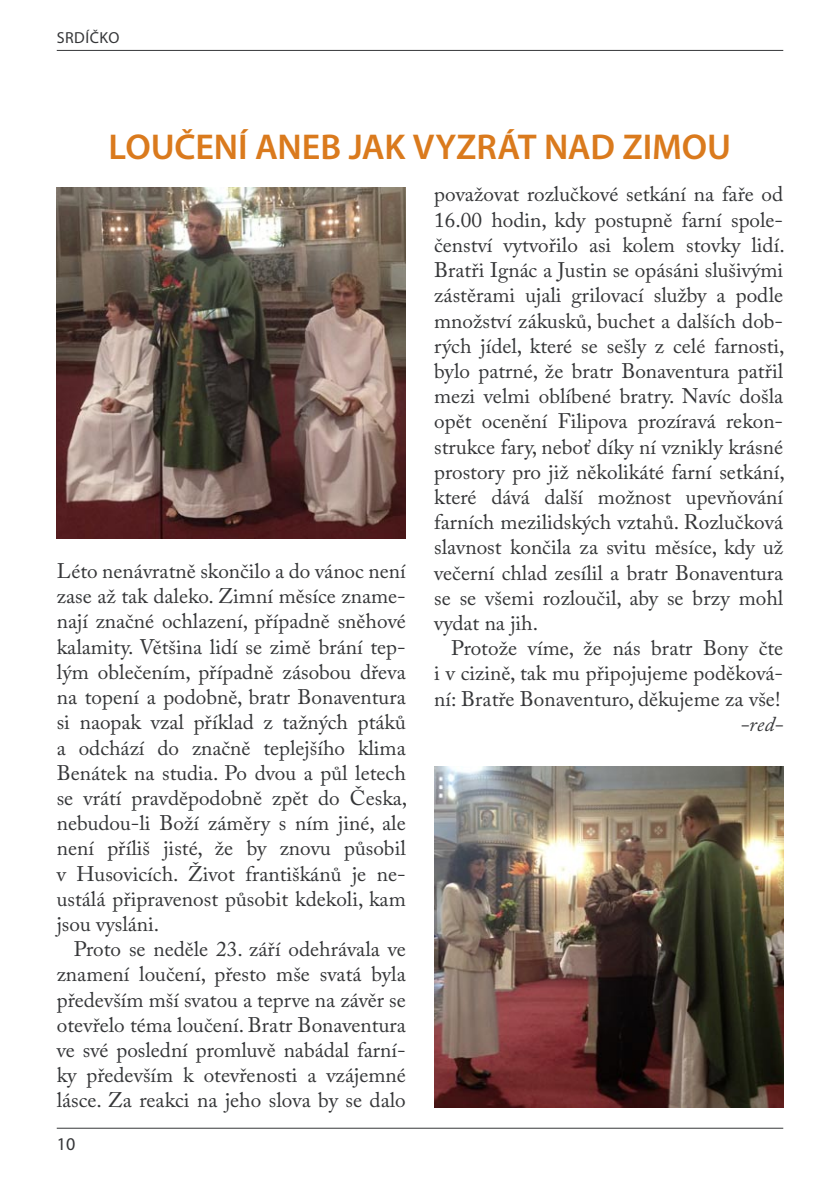
<style>
.page{position:relative;width:840px;height:1191px;background:#fff}
.page>*{position:absolute;margin:0;border:0;box-sizing:border-box;transform-origin:0 0}
.nadpis{font:600 36px "Myriad Pro";letter-spacing:-.005em;color:#da7a1d}
.Text-sr{font:21px/25.2px "Adobe Caslon Pro";color:#353638;text-align:justify}
.první{font:21px/25.2px "Adobe Caslon Pro";color:#353638;text-align:justify}
.první-2{font:italic 21px "Adobe Caslon Pro";color:#353638}
.t1{font:18px "Myriad Pro";color:#353638}
.t2{font:16px "Myriad Pro";letter-spacing:.03em;color:#353638}
</style>
<div class="page">
<hr style="left:57px;top:1127px;width:725px;height:1px;background:#353638">
<hr style="left:57px;top:50px;width:725px;height:1px;background:#353638">
<img style="left:434px;top:766px;width:348px;height:341px">
<img style="left:57px;top:188px;width:348px;height:350px">
<p class="t2" style="left:57px;top:29px;width:64px">SRDÍČKO</p>
<p class="nadpis" style="left:109px;top:124px;width:623px">LOUČENÍ ANEB JAK VYZRÁT NAD ZIMOU</p>
<p class="první" style="left:57px;top:558px;width:352px">Léto nenávratně skončilo a do vánoc není zase až tak daleko. Zimní měsíce zname&shy;nají značné ochlazení, případně sněhové kalamity. Většina lidí se zimě brání tep&shy;lým oblečením, případně zásobou dřeva na topení a podobně, bratr Bonaventura si naopak vzal příklad z tažných ptáků a odchází do značně teplejšího klima Benátek na studia. Po dvou a půl letech se vrátí pravděpodobně zpět do Česka, nebudou-li Boží záměry s ním jiné, ale není příliš jisté, že by znovu působil v Husovicích. Život františkánů je ne&shy;ustálá připravenost působit kdekoli, kam jsou vysláni.</p>
<p class="Text-sr" style="left:57px;top:936px;width:350px;text-indent:17px">Proto se neděle 23. září odehrávala ve znamení loučení, přesto mše svatá byla především mší svatou a teprve na závěr se otevřelo téma loučení. Bratr Bonaventura ve své poslední promluvě nabádal farní&shy;ky především k otevřenosti a vzájemné lásce. Za reakci na jeho slova by se dalo</p>
<p class="t1" style="left:57px;top:1133px;width:20px">10</p>
<p class="Text-sr" style="left:434px;top:182px;width:352px">považovat rozlučkové setkání na faře od 16.00 hodin, kdy postupně farní spole&shy;čenství vytvořilo asi kolem stovky lidí.<br>Bratři Ignác a Justin se opásáni slušivými zástěrami ujali grilovací služby a podle množství zákusků, buchet a dalších dob&shy;rých jídel, které se sešly z celé farnosti, bylo patrné, že bratr Bonaventura patřil mezi velmi oblíbené bratry. Navíc došla opět ocenění Filipova prozíravá rekon&shy;strukce fary, neboť díky ní vznikly krásné prostory pro již několikáté farní setkání, které dává další možnost upevňování farních mezilidských vztahů. Rozlučková slavnost končila za svitu měsíce, kdy už večerní chlad zesílil a bratr Bonaventura se se všemi rozloučil, aby se brzy mohl vydat na jih.</p>
<p class="Text-sr" style="left:434px;top:635px;width:350px;text-indent:17px">Protože víme, že nás bratr Bony čte i v cizině, tak mu připojujeme poděková&shy;ní: Bratře Bonaventuro, děkujeme za vše!</p>
<p class="první-2" style="left:740px;top:711px;width:44px">-red-</p>
</div>
